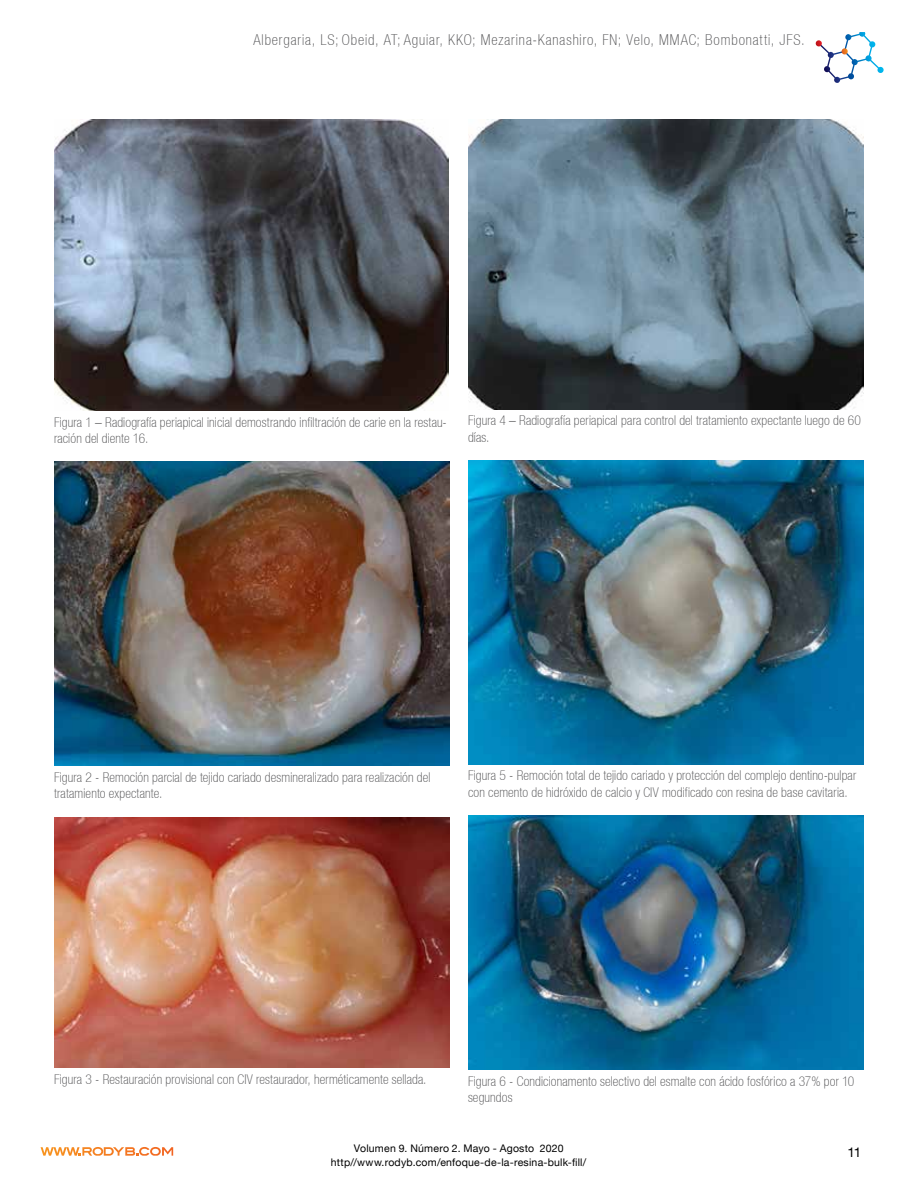
<style>
.page{position:relative;width:918px;height:1188px;background:#fff}
.page>*{position:absolute;margin:0;border:0;box-sizing:border-box;transform-origin:0 0}
.t1{font:100 condensed 15px "Helvetica Neue LT";letter-spacing:.06em;color:#4d4d4f}
.t2{font:100 condensed 13.5px/16.2px "Helvetica Neue LT";letter-spacing:.015em;color:#4d4d4f}
.t3{font:13.5px "Helvetica Neue LT";color:#000}
.t4{font:10.5px/13.8px "Helvetica Neue LT";letter-spacing:.02em;color:#000;text-align:center}
</style>
<div class="page">
<svg style="left:815px;top:32px;width:69px;height:51px"></svg>
<svg style="left:41px;top:1147px;width:132px;height:9px"></svg>
<img style="left:54px;top:119px;width:395px;height:291px">
<img style="left:54px;top:462px;width:396px;height:304px">
<img style="left:54px;top:817px;width:396px;height:251px">
<img style="left:468px;top:119px;width:396px;height:290px">
<img style="left:468px;top:460px;width:396px;height:304px">
<img style="left:468px;top:816px;width:396px;height:254px">
<p class="t1" style="left:253px;top:31px;width:553px">Albergaria, LS; Obeid, AT; Aguiar, KKO; Mezarina-Kanashiro, FN; Velo, MMAC; Bombonatti, JFS.</p>
<p class="t2" style="left:54px;top:414px;width:394px">Figura 1 – Radiografía periapical inicial demostrando infiltración de carie en la restau&shy;ración del diente 16.</p>
<p class="t2" style="left:468px;top:412px;width:394px">Figura 4 – Radiografía periapical para control del tratamiento expectante luego de 60 días.</p>
<p class="t2" style="left:54px;top:769px;width:378px">Figura 2 - Remoción parcial de tejido cariado desmineralizado para realización del tratamiento expectante.</p>
<p class="t2" style="left:468px;top:767px;width:390px">Figura 5 - Remoción total de tejido cariado y protección del complejo dentino-pulpar con cemento de hidróxido de calcio y CIV modificado con resina de base cavitaria.</p>
<p class="t2" style="left:54px;top:1071px;width:374px">Figura 3 - Restauración provisional con CIV restaurador, herméticamente sellada.</p>
<p class="t2" style="left:468px;top:1073px;width:388px">Figura 6 - Condicionamento selectivo del esmalte con ácido fosfórico a 37% por 10 segundos</p>
<p class="t4" style="left:331px;top:1142px;width:257px">Volumen 9. Número 2. Mayo - Agosto 2020 http//www.rodyb.com/enfoque-de-la-resina-bulk-fill/</p>
<p class="t3" style="left:848px;top:1144px;width:15px">11</p>
</div>
